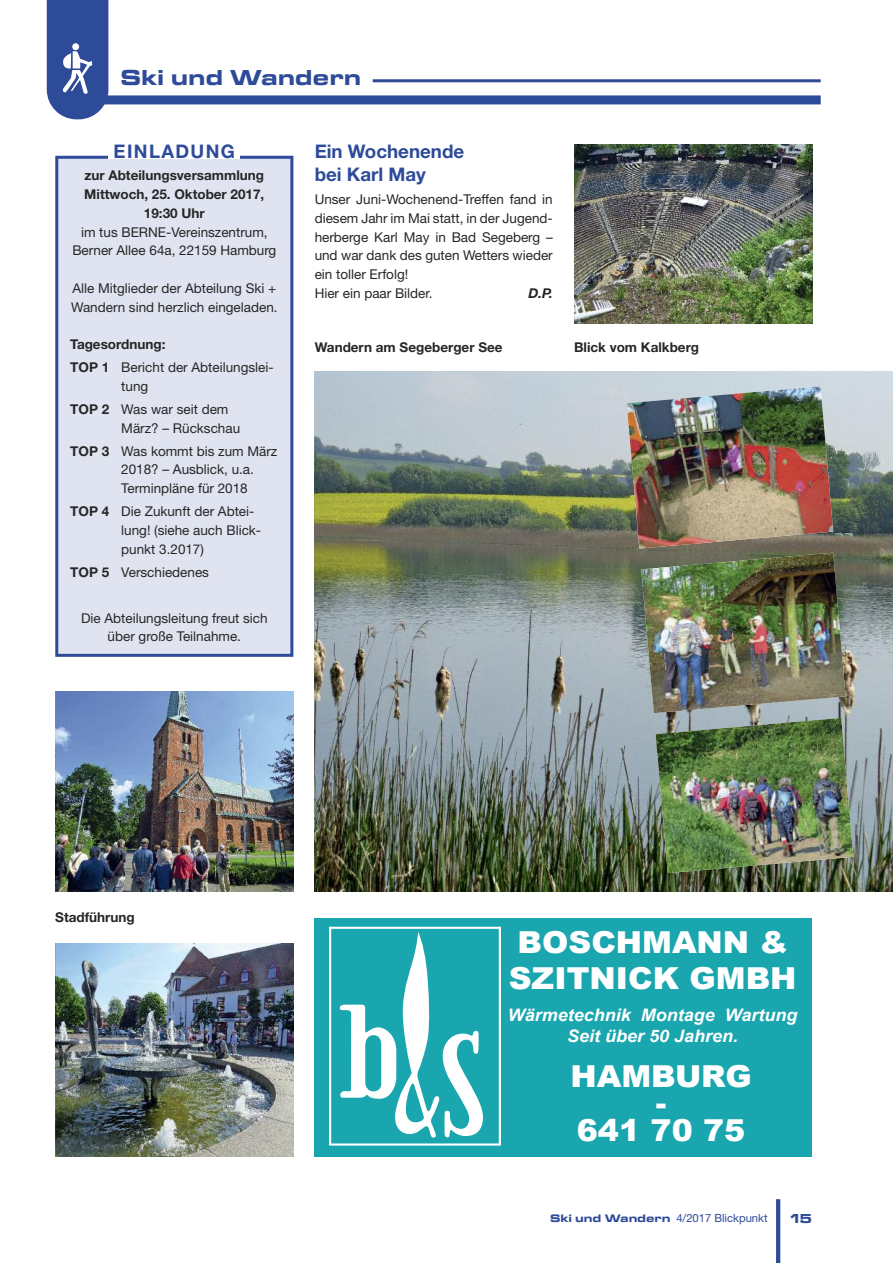
<style>
.page{position:relative;width:893px;height:1263px;background:#fff}
.page>*{position:absolute;margin:0;border:0;box-sizing:border-box;transform-origin:0 0}
.t1{font:900 30.3px/26.8px "Arial";color:#fff;scale:1.04 1}
.t2{font:22.5px "Microgramma D Bold Exte";letter-spacing:.05em;color:#2e4b9a}
.t3{font:700 18.75px/23.2px "Helvetica Neue";color:#2e4b9a}
.t4{font:700 18.75px "Helvetica Neue";letter-spacing:.075em;color:#2e4b9a}
.t5{font:italic 700 17.25px/20.7px "Arial";color:#fff;text-align:center;scale:1.04 1}
.t6{font:13.5px/18.8px "Helvetica Neue";color:#272627}
.t7{font:700 13.5px/18.8px "Helvetica Neue";color:#272627;text-align:center}
.t8{font:italic 700 13.5px "Helvetica Neue";color:#272627}
.t9{font:13.5px "Microgramma Bold Ext";color:#2e4b9a}
.t10{font:11.25px "Helvetica Neue";color:#2e4b9a}
.s1{font-weight:700}
.s2{font-family:"Microgramma D Bold Exte"}
</style>
<div class="page">
<hr style="left:776px;top:1199px;width:4px;height:64px;background:#2e4b9a">
<hr style="left:373px;top:79px;width:448px;height:3px;background:#2e4b9a">
<div style="left:68px;top:95px;width:753px;height:9px;background:#2e4b9a"></div>
<svg style="left:47px;top:0;width:61px;height:119px"></svg>
<img style="left:315px;top:371px;width:578px;height:520px">
<img style="left:55px;top:943px;width:238px;height:214px">
<img style="left:55px;top:692px;width:238px;height:199px">
<img style="left:574px;top:145px;width:238px;height:178px">
<div style="left:58px;top:159px;width:232px;height:495px;background:#e0e4f0"></div>
<div style="left:55px;top:156px;width:238px;height:501px;border:3px solid #2e4b9a"></div>
<hr style="left:108px;top:155px;width:132px;height:4px;background:#fff">
<img style="left:627px;top:386px;width:226px;height:487px">
<img style="left:627px;top:386px;width:206px;height:162px">
<div style="left:315px;top:918px;width:497px;height:239px;background:#1aa6ae"></div>
<svg style="left:339px;top:932px;width:144px;height:206px"></svg>
<div style="left:329px;top:927px;width:172px;height:218px;border:2px solid #fff"></div>
<h2 class="t2" style="left:121px;top:64px;width:241px">Ski und Wandern</h2>
<h3 class="t4" style="left:114px;top:145px;width:123px">EINLADUNG</h3>
<p class="t7" style="left:84px;top:167px;width:182px">zur Abteilungsversammlung<br>Mittwoch, 25. Oktober 2017,<br>19:30 Uhr</p>
<p class="t6" style="left:72px;top:224px;width:205px;text-align:center">im tus BERNE-Vereinszentrum,<br>Berner Allee 64a, 22159 Hamburg</p>
<p class="t6" style="left:71px;top:280px;width:208px">Alle Mitglieder der Abteilung Ski +<br>Wandern sind herzlich eingeladen.</p>
<p class="t6" style="left:70px;top:334px;width:205px;line-height:23px"><span class="s1">Tagesordnung:<br>TOP 1</span> Bericht der Abteilungslei-</p>
<p class="t6" style="left:70px;top:376px;width:160px;line-height:23px;text-indent:51px">tung<br><span class="s1">TOP 2</span> Was war seit dem</p>
<p class="t6" style="left:70px;top:418px;width:209px;line-height:23px;text-indent:51px">März? – Rückschau<br><span class="s1">TOP 3</span> Was kommt bis zum März</p>
<p class="t6" style="left:121px;top:462px;width:134px">2018? – Ausblick, u.a.<br>Terminpläne für 2018</p>
<p class="t6" style="left:121px;top:503px;width:141px;text-indent:-51px"><span class="s1">TOP 4</span> Die Zukunft der Abtei&shy;lung! (siehe auch Blick&shy;punkt 3.2017)</p>
<p class="t6" style="left:70px;top:564px;width:140px"><span class="s1">TOP 5</span> Verschiedenes</p>
<p class="t6" style="left:81px;top:610px;width:188px;text-align:center">Die Abteilungsleitung freut sich über große Teilnahme.</p>
<h3 class="t3" style="left:315px;top:141px;width:151px">Ein Wochenende bei Karl May</h3>
<p class="t6" style="left:315px;top:191px;width:240px">Unser Juni-Wochenend-Treffen fand in diesem Jahr im Mai statt, in der Jugend&shy;herberge Karl May in Bad Segeberg – und war dank des guten Wetters wieder ein toller Erfolg!<br>Hier ein paar Bilder.</p>
<p class="t8" style="left:528px;top:288px;width:26px">D.P.</p>
<p class="t7" style="left:315px;top:339px;width:189px">Wandern am Segeberger See</p>
<p class="t7" style="left:574px;top:339px;width:127px">Blick vom Kalkberg</p>
<p class="t7" style="left:55px;top:909px;width:81px">Stadführung</p>
<h1 class="t1" style="left:509px;top:923px;width:278px;line-height:36.3px">BOSCHMANN &amp;<br>SZITNICK GMBH</h1>
<p class="t5" style="left:508px;top:1004px;width:280px">Wärmetechnik Montage Wartung<br>Seit über 50 Jahren.</p>
<h1 class="t1" style="left:571px;top:1061px;width:176px;text-align:center">HAMBURG -<br>641 70 75</h1>
<p class="t10" style="left:550px;top:1214px;width:219px"><span class="s2">Ski und Wandern</span> 4/2017 Blickpunkt</p>
<p class="t9" style="left:789px;top:1213px;width:25px">15</p>
</div>
